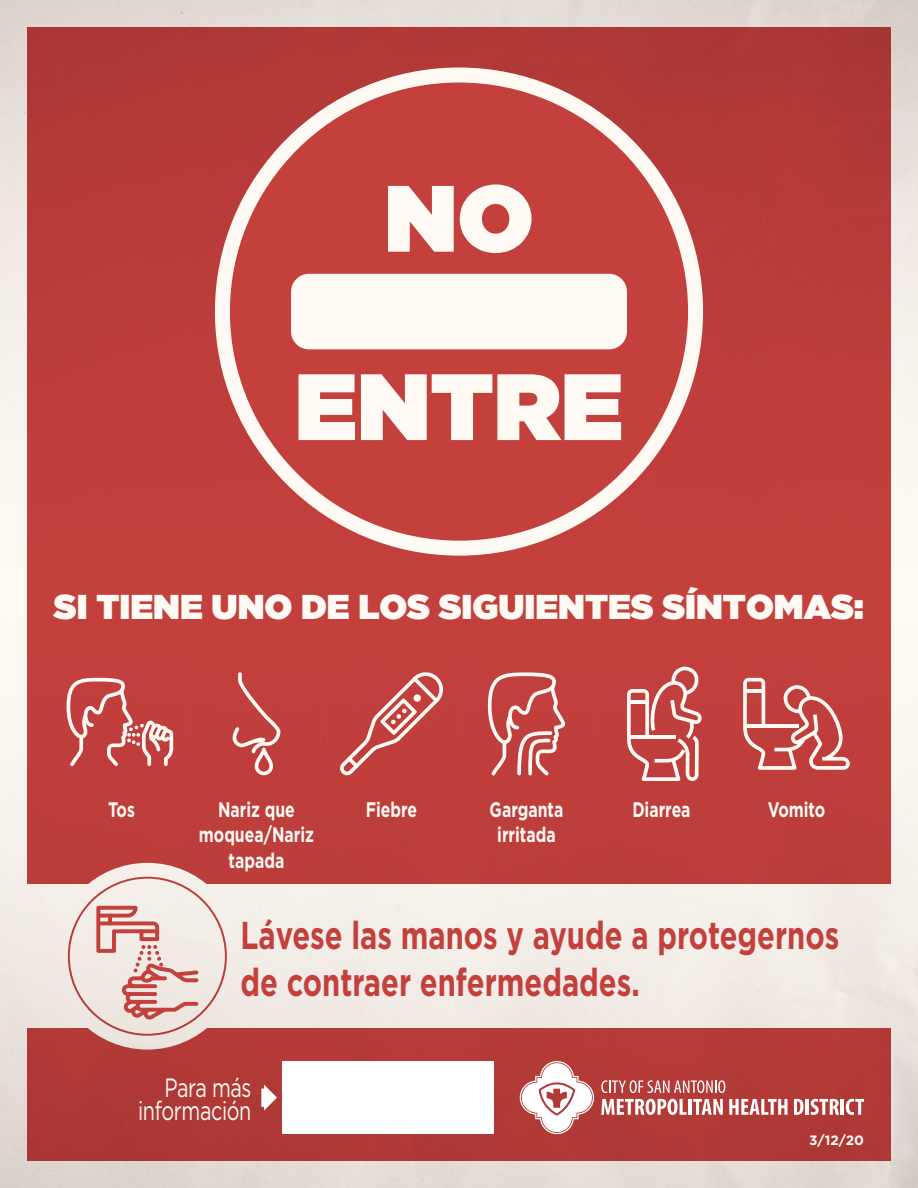
<style>
.page{position:relative;width:918px;height:1188px;background:#fff}
.page>*{position:absolute;margin:0;border:0;box-sizing:border-box;transform-origin:0 0}
.t1{font:93.9px "Gotham Ultra";color:#fffaf4}
.t2{font:700 38.85px/46.7px "Gotham";color:#c3403d;scale:.75 1}
.t3{font:34.35px "Gotham Ultra";color:#fffaf4}
.t4{font:26.4px/22.8px "Gotham";letter-spacing:-.02em;color:#fffaf4;text-align:right;scale:.75 1}
.t5{font:700 21px/25.2px "Gotham";color:#fffaf4;text-align:center;scale:.75 1}
.t6{font:700 13.5px "Gotham";color:#fffaf4}
</style>
<div class="page">
<img style="left:0;top:0;width:918px;height:1188px">
<svg style="left:96px;top:906px;width:102px;height:114px;background:#e5c2bd"></svg>
<div style="left:222px;top:75px;width:474px;height:473px;background:#c3403d;border-radius:50%"></div>
<div style="left:215px;top:68px;width:488px;height:488px;border:15px solid #fffaf4;border-radius:50%"></div>
<div style="left:291px;top:274px;width:336px;height:75px;background:#fffaf4;border-radius:18px"></div>
<svg style="left:67px;top:678px;width:106px;height:88px;background:#cc6461"></svg>
<svg style="left:233px;top:672px;width:47px;height:103px;background:#ca5d59"></svg>
<svg style="left:339px;top:671px;width:104px;height:104px;background:#c95a57"></svg>
<svg style="left:488px;top:672px;width:77px;height:103px"></svg>
<svg style="left:627px;top:666px;width:75px;height:115px"></svg>
<svg style="left:743px;top:678px;width:107px;height:92px"></svg>
<svg style="left:601px;top:1080px;width:124px;height:13px;background:#cc7978"></svg>
<svg style="left:601px;top:1099px;width:86px;height:16px"></svg>
<hr style="left:688px;top:1099px;width:4px;height:16px;background:#fff">
<svg style="left:693px;top:1099px;width:30px;height:16px"></svg>
<svg style="left:729px;top:1099px;width:59px;height:16px"></svg>
<svg style="left:794px;top:1099px;width:10px;height:16px"></svg>
<hr style="left:805px;top:1099px;width:4px;height:16px;background:#fff">
<svg style="left:810px;top:1099px;width:29px;height:16px"></svg>
<hr style="left:841px;top:1099px;width:3px;height:16px;background:#fff">
<svg style="left:846px;top:1099px;width:18px;height:16px"></svg>
<svg style="left:520px;top:1061px;width:74px;height:73px"></svg>
<svg style="left:261px;top:1085px;width:16px;height:26px"></svg>
<div style="left:282px;top:1061px;width:212px;height:73px;background:#fff"></div>
<p class="t1" style="left:384px;top:164px;width:151px">NO</p>
<p class="t1" style="left:295px;top:353px;width:330px">ENTRE</p>
<p class="t3" style="left:54px;top:587px;width:812px">SI TIENE UNO DE LOS SIGUIENTES SÍNTOMAS:</p>
<p class="t5" style="left:108px;top:797px;width:37px">Tos</p>
<p class="t5" style="left:199px;top:797px;width:155px">Nariz que moquea/Nariz tapada</p>
<p class="t5" style="left:366px;top:797px;width:70px">Fiebre</p>
<p class="t5" style="left:490px;top:797px;width:100px">Garganta irritada</p>
<p class="t5" style="left:632px;top:797px;width:79px">Diarrea</p>
<p class="t5" style="left:768px;top:797px;width:78px">Vomito</p>
<p class="t2" style="left:240px;top:911px;width:800px">Lávese las manos y ayude a protegernos de contraer enfermedades.</p>
<p class="t4" style="left:138px;top:1076px;width:153px">Para más información</p>
<p class="t6" style="left:809px;top:1133px;width:56px">3/12/20</p>
</div>
